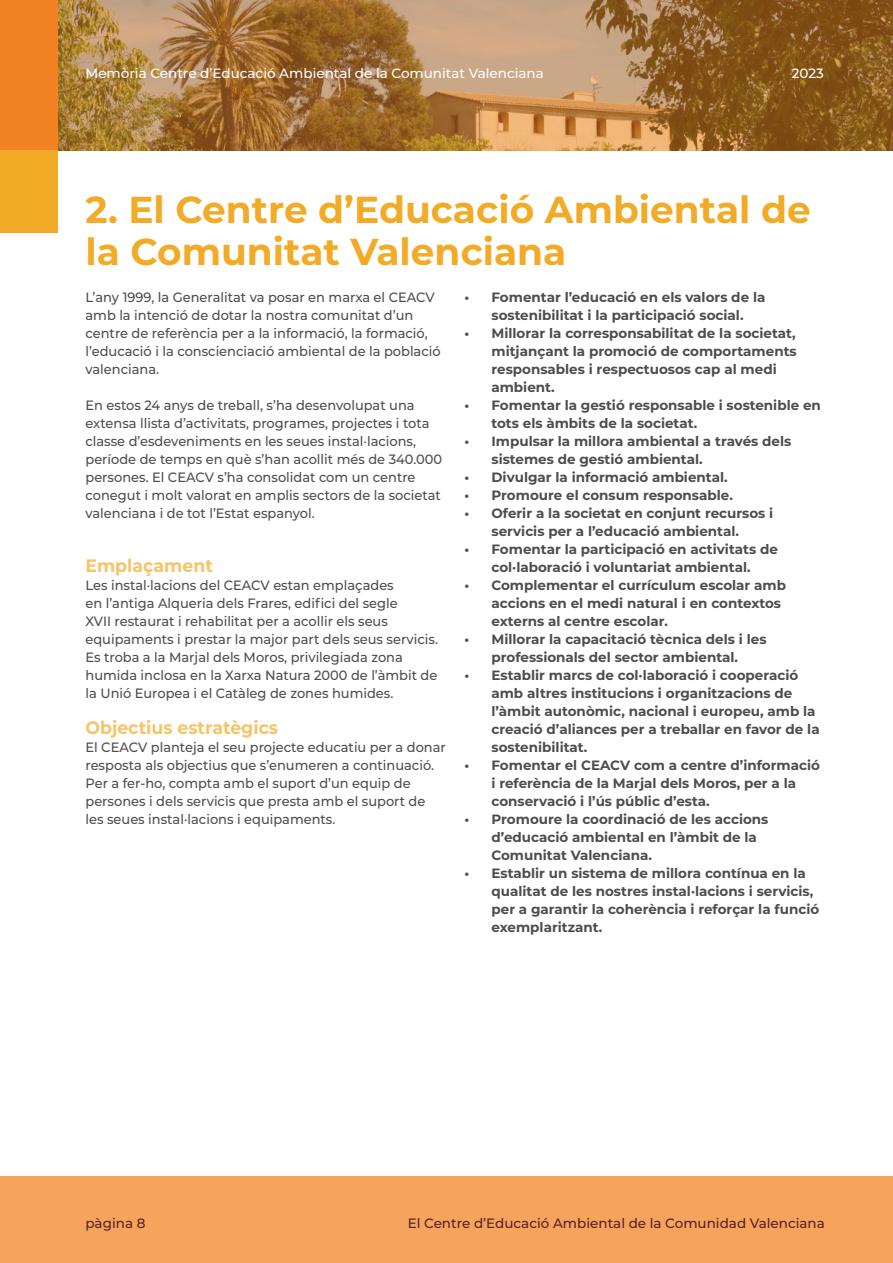
<style>
.page{position:relative;width:893px;height:1263px;background:#fff}
.page>*{position:absolute;margin:0;border:0;box-sizing:border-box;transform-origin:0 0}
.t1{font:700 37.5px/42px "Montserrat";color:#f2ab27}
.t2{font:700 18px "Montserrat";color:#f6c468;scale:.96 1}
.t3{font:700 13.5px/18px "Montserrat";color:#4d4d4d}
.t4{font:500 13.5px/18px "Montserrat";color:#4d4d4d;scale:.96 1}
.t5{font:500 13.5px "Montserrat";color:#fff}
.t6{font:500 13.5px "Montserrat";color:#572129}
</style>
<div class="page">
<div style="left:0;top:1176px;width:893px;height:87px;background:#f6a35b"></div>
<div style="left:0;top:0;width:58px;height:150px;background:#f28322"></div>
<svg style="left:58px;top:0;width:835px;height:150px;background:#a57740"></svg>
<div style="left:0;top:150px;width:58px;height:82px;background:#f2ab27"></div>
<p class="t5" style="left:86px;top:63px;width:460px">Memòria Centre d’Educació Ambiental de la Comunitat Valenciana</p>
<p class="t5" style="left:792px;top:63px;width:34px">2023</p>
<h1 class="t1" style="left:86px;top:186px;width:727px">2. El Centre d’Educació Ambiental de la Comunitat Valenciana</h1>
<p class="t4" style="left:86px;top:288px;width:372px">L’any 1999, la Generalitat va posar en marxa el CEACV amb la intenció de dotar la nostra comunitat d’un centre de referència per a la informació, la formació, l’educació i la conscienciació ambiental de la població valenciana.</p>
<p class="t4" style="left:86px;top:396px;width:373px">En estos 24 anys de treball, s’ha desenvolupat una extensa llista d’activitats, programes, projectes i tota classe d’esdeveniments en les seues instal·lacions, període de temps en què s’han acollit més de 340.000 persones. El CEACV s’ha consolidat com un centre conegut i molt valorat en amplis sectors de la societat valenciana i de tot l’Estat espanyol.</p>
<h2 class="t2" style="left:86px;top:553px;width:134px">Emplaçament</h2>
<p class="t4" style="left:86px;top:576px;width:369px">Les instal·lacions del CEACV estan emplaçades<br>en l’antiga Alqueria dels Frares, edifici del segle<br>XVII restaurat i rehabilitat per a acollir els seus equipaments i prestar la major part dels seus servicis.<br>Es troba a la Marjal dels Moros, privilegiada zona humida inclosa en la Xarxa Natura 2000 de l’àmbit de la Unió Europea i el Catàleg de zones humides.</p>
<h2 class="t2" style="left:86px;top:715px;width:202px">Objectius estratègics</h2>
<p class="t4" style="left:86px;top:738px;width:377px">El CEACV planteja el seu projecte educatiu per a donar resposta als objectius que s’enumeren a continuació.<br>Per a fer-ho, compta amb el suport d’un equip de persones i dels servicis que presta amb el suport de les seues instal·lacions i equipaments.</p>
<p class="t3" style="left:464px;top:288px;width:302px;text-align:center">• Fomentar l’educació en els valors de la sostenibilitat i la participació social.</p>
<p class="t3" style="left:491px;top:324px;width:307px;text-indent:-27px">• Millorar la corresponsabilitat de la societat, mitjançant la promoció de comportaments responsables i respectuosos cap al medi ambient.</p>
<p class="t3" style="left:491px;top:396px;width:331px;text-indent:-27px">• Fomentar la gestió responsable i sostenible en tots els àmbits de la societat.</p>
<p class="t3" style="left:491px;top:432px;width:301px;text-indent:-27px">• Impulsar la millora ambiental a través dels sistemes de gestió ambiental.</p>
<p class="t3" style="left:464px;top:468px;width:265px">• Divulgar la informació ambiental.</p>
<p class="t3" style="left:464px;top:486px;width:270px">• Promoure el consum responsable.</p>
<p class="t3" style="left:464px;top:504px;width:310px;text-align:center">• Oferir a la societat en conjunt recursos i servicis per a l’educació ambiental.</p>
<p class="t3" style="left:464px;top:540px;width:315px;text-align:center">• Fomentar la participació en activitats de col·laboració i voluntariat ambiental.</p>
<p class="t3" style="left:491px;top:576px;width:296px;text-indent:-27px">• Complementar el currículum escolar amb accions en el medi natural i en contextos externs al centre escolar.</p>
<p class="t3" style="left:464px;top:630px;width:303px;text-align:center">• Millorar la capacitació tècnica dels i les professionals del sector ambiental.</p>
<p class="t3" style="left:491px;top:666px;width:330px;text-indent:-27px">• Establir marcs de col·laboració i cooperació amb altres institucions i organitzacions de l’àmbit autonòmic, nacional i europeu, amb la creació d’aliances per a treballar en favor de la sostenibilitat.</p>
<p class="t3" style="left:491px;top:756px;width:330px;text-indent:-27px">• Fomentar el CEACV com a centre d’informació i referència de la Marjal dels Moros, per a la conservació i l’ús públic d’esta.</p>
<p class="t3" style="left:491px;top:810px;width:278px;text-indent:-27px">• Promoure la coordinació de les accions d’educació ambiental en l’àmbit de la<br>Comunitat Valenciana.</p>
<p class="t3" style="left:491px;top:864px;width:329px;text-indent:-27px">• Establir un sistema de millora contínua en la qualitat de les nostres instal·lacions i servicis, per a garantir la coherència i reforçar la funció exemplaritzant.</p>
<p class="t6" style="left:86px;top:1214px;width:61px">pàgina 8</p>
<p class="t6" style="left:408px;top:1214px;width:419px">El Centre d’Educació Ambiental de la Comunidad Valenciana</p>
</div>
